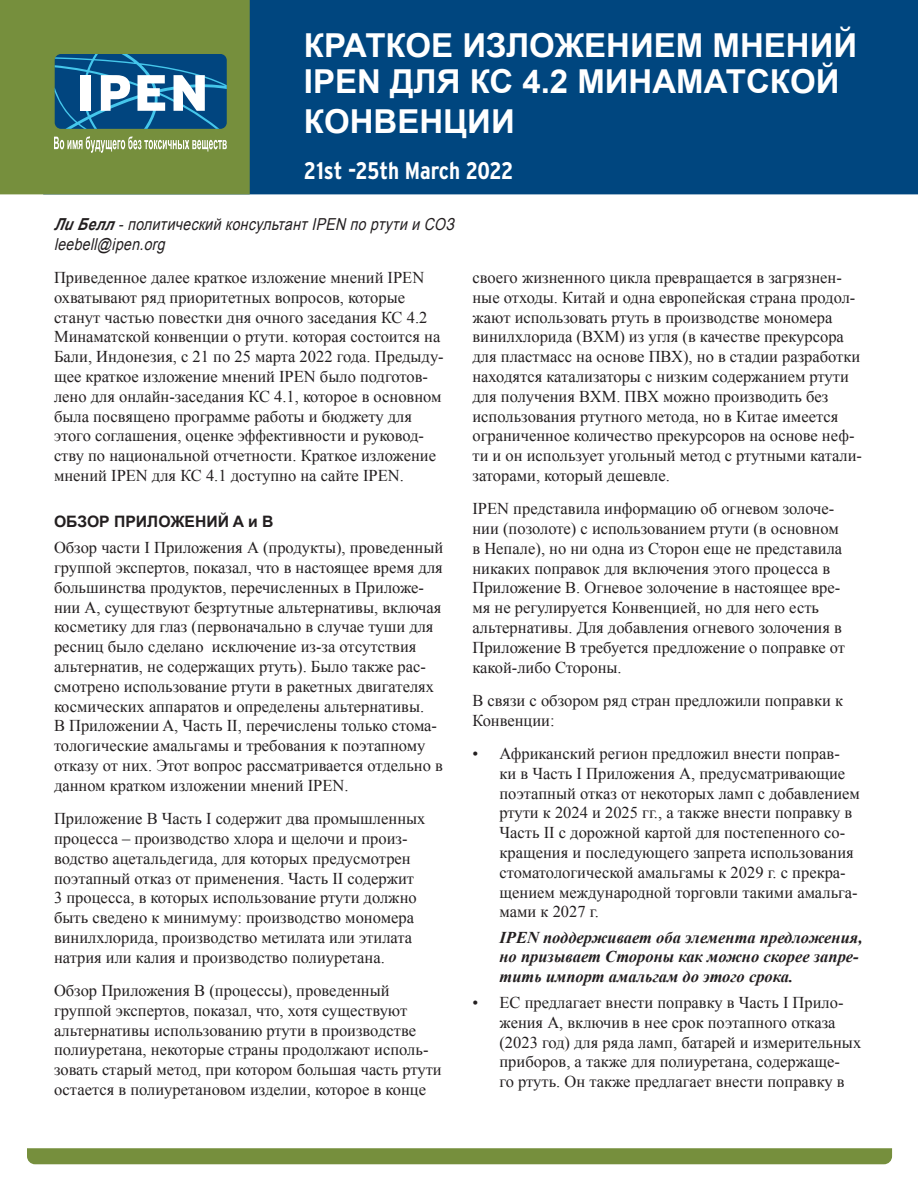
<style>
.page{position:relative;width:918px;height:1188px;background:#fff}
.page>*{position:absolute;margin:0;border:0;box-sizing:border-box;transform-origin:0 0}
.title-heading-main{font:700 33px/36px "Arial";color:#fff}
.t1{font:700 condensed 24px "Interstate";color:#fff}
.body{font:16.5px/19.8px "Times New Roman";color:#231f20}
.t2{font:italic 700 16.5px/19.8px "Times New Roman";color:#231f20}
.body-2{font:italic 16.5px/19.8px "Arial";color:#231f20;scale:.85 1}
.title_heading_B{font:700 15.75px "Arial";color:#231f20}
.s1{font-weight:700}
</style>
<div class="page">
<div style="left:250px;top:0;width:668px;height:194px;background:#00467f"></div>
<div style="left:0;top:0;width:250px;height:194px;background:#768f3d"></div>
<div style="left:27px;top:1148px;width:865px;height:16px;background:#768f3d"></div>
<svg style="left:55px;top:54px;width:172px;height:75px"></svg>
<svg style="left:54px;top:136px;width:173px;height:17px;background:#9cae73"></svg>
<p class="title-heading-main" style="left:304px;top:29px;width:555px">КРАТКОЕ ИЗЛОЖЕНИЕМ МНЕНИЙ<br>IPEN ДЛЯ КС 4.2 МИНАМАТСКОЙ</p>
<p class="title-heading-main" style="left:304px;top:104px;width:212px">КОНВЕНЦИИ</p>
<p class="t1" style="left:304px;top:158px;width:211px">21st -25th March 2022</p>
<p class="body-2" style="left:54px;top:214px;width:477px"><span class="s1">Ли Белл</span> -политический консультантIPEN по ртути и СОЗ leebell@ipen.org</p>
<p class="body" style="left:54px;top:267px;width:391px">Приведенное далее краткое изложение мнений IPEN охватывают ряд приоритетных вопросов, которые станут частью повестки дня очного заседания КС 4.2<br>Минаматской конвенции о ртути. которая состоится на Бали, Индонезия, с 21 по 25 марта 2022 года. Предыду&shy;щее краткое изложение мнений IPEN было подготов&shy;лено для онлайн-заседания КС 4.1, которое в основном была посвящено программе работы и бюджету для этого соглашения, оценке эффективности и руковод&shy;ству по национальной отчетности. Краткое изложение мнений IPEN для КС 4.1 доступно на сайте IPEN.</p>
<p class="title_heading_B" style="left:54px;top:512px;width:221px">ОБЗОР ПРИЛОЖЕНИЙ A и B</p>
<p class="body" style="left:54px;top:538px;width:391px">Обзор части I Приложения А (продукты), проведенный группой экспертов, показал, что в настоящее время для большинства продуктов, перечисленных в Приложе&shy;нии А, существуют безртутные альтернативы, включая косметику для глаз (первоначально в случае туши для ресниц было сделано исключение из-за отсутствия альтернатив, не содержащих ртуть). Было также рас&shy;смотрено использование ртути в ракетных двигателях космических аппаратов и определены альтернативы.<br>В Приложении A, Часть II, перечислены только стома&shy;тологические амальгамы и требования к поэтапному отказу от них. Этот вопрос рассматривается отдельно в данном кратком изложении мнений IPEN.</p>
<p class="body" style="left:54px;top:808px;width:373px">Приложение B Часть I содержит два промышленных процесса – производство хлора и щелочи и произ&shy;водство ацетальдегида, для которых предусмотрен поэтапный отказ от применения. Часть II содержит 3 процесса, в которых использование ртути должно быть сведено к минимуму: производство мономера винилхлорида, производство метилата или этилата натрия или калия и производство полиуретана.</p>
<p class="body" style="left:54px;top:980px;width:389px">Обзор Приложения B (процессы), проведенный группой экспертов, показал, что, хотя существуют альтернативы использованию ртути в производстве полиуретана, некоторые страны продолжают исполь&shy;зовать старый метод, при котором большая часть ртути остается в полиуретановом изделии, которое в конце</p>
<p class="body" style="left:472px;top:267px;width:391px">своего жизненного цикла превращается в загрязнен&shy;ные отходы. Китай и одна европейская страна продол&shy;жают использовать ртуть в производстве мономера винилхлорида (ВХМ) из угля (в качестве прекурсора для пластмасс на основе ПВХ), но в стадии разработки находятся катализаторы с низким содержанием ртути для получения ВХМ. ПВХ можно производить без использования ртутного метода, но в Китае имеется ограниченное количество прекурсоров на основе неф&shy;ти и он использует угольный метод с ртутными катали&shy;заторами, который дешевле.</p>
<p class="body" style="left:472px;top:499px;width:374px">IPEN представила информацию об огневом золоче&shy;нии (позолоте) с использованием ртути (в основном в Непале), но ни одна из Сторон еще не представила никаких поправок для включения этого процесса в Приложение B. Огневое золочение в настоящее вре&shy;мя не регулируется Конвенцией, но для него есть альтернативы. Для добавления огневого золочения в Приложение B требуется предложение о поправке от какой-либо Стороны.</p>
<p class="body" style="left:472px;top:690px;width:372px">В связи с обзором ряд стран предложили поправки к<br>Конвенции:</p>
<p class="body" style="left:500px;top:743px;width:362px;text-indent:-27px">• Африканский регион предложил внести поправ&shy;ки в Часть I Приложения А, предусматривающие поэтапный отказ от некоторых ламп с добавлением ртути к 2024 и 2025 гг., а также внести поправку в Часть II с дорожной картой для постепенного со&shy;кращения и последующего запрета использования стоматологической амальгамы к 2029 г. с прекра&shy;щением международной торговли такими амальга&shy;мами к 2027 г.</p>
<p class="t2" style="left:500px;top:927px;width:365px">IPEN поддерживает оба элемента предложения, но призывает Стороны как можно скорее запре&shy;тить импорт амальгам до этого срока.</p>
<p class="body" style="left:500px;top:992px;width:363px;text-indent:-27px">• ЕС предлагает внести поправку в Часть I Прило&shy;жения А, включив в нее срок поэтапного отказа (2023 год) для ряда ламп, батарей и измерительных приборов, а также для полиуретана, содержаще-<br>го ртуть. Он также предлагает внести поправку в</p>
</div>
